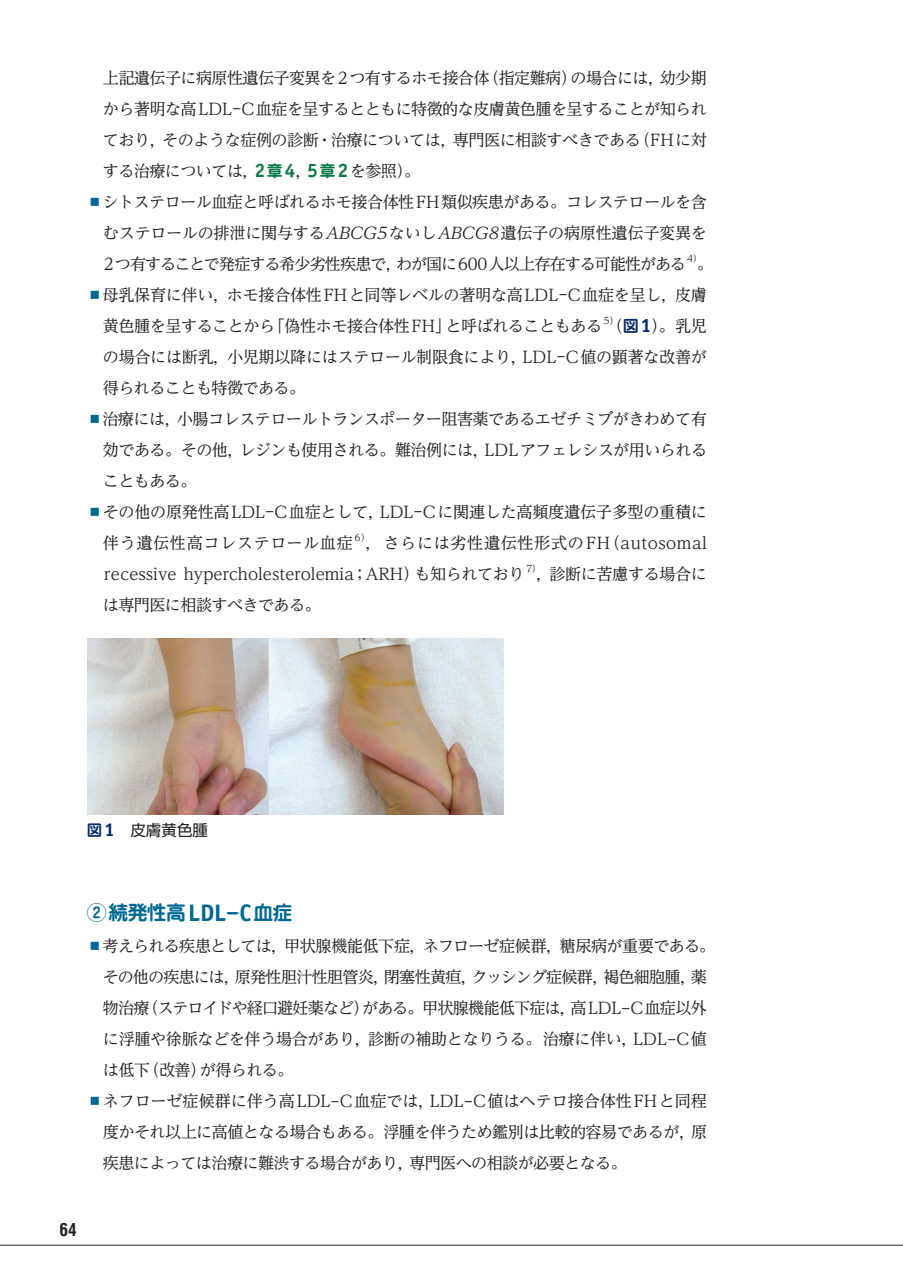
<style>
.page{position:relative;width:903px;height:1275px;background:#fff}
.page>*{position:absolute;margin:0;border:0;box-sizing:border-box;transform-origin:0 0}
.t1{font:700 19.78px "Jun 501 Pro";letter-spacing:-.03em;color:#006991}
.t2{font:700 condensed 17.32px "Swiss 721 BT";color:#231f20}
.t3{font:16.1px/31px "UD Reimin Pro";letter-spacing:-.035em;color:#231f20;text-align:justify}
.t4{font:16.1px/31px "UD Reimin Pro";letter-spacing:-.015em;color:#231f20}
.t5{font:15.58px "UD Shin Go Pro";color:#231f20}
.s1{font-family:"Officina Sans";font-weight:700;font-size:19.43px;color:#087947}
.s2{font-family:"Jun 501 Pro";font-weight:700;color:#087947}
.s3{color:#006991}
.s4{font-family:"Jun 501 Pro";font-weight:700;color:#052d6f}
.s5{font-family:"Officina Sans";font-weight:700;font-size:19.43px;color:#052d6f}
.s6{font-family:"Officina Sans";font-weight:700;font-size:18.72px;color:#052d6f}
.s7{font-family:"Officina Sans";font-size:23.97px}
</style>
<div class="page">
<img style="left:88px;top:639px;width:416px;height:175px">
<hr style="left:0;top:1245px;width:903px;height:1px;background:#231f20">
<p class="t3" style="left:103px;top:62px;width:605px">上記遺伝子に病原性遺伝子変異を2つ有するホモ接合体（指定難病）の場合には，幼少期から著明な高LDL-C血症を呈するとともに特徴的な皮膚黄色腫を呈することが知られており，そのような症例の診断・治療については，専門医に相談すべきである（FHに対する治療については，<span class="s1">2</span><span class="s2">章</span><span class="s1">4</span>，<span class="s1">5</span><span class="s2">章</span><span class="s1">2</span>を参照）。</p>
<p class="t3" style="left:103px;top:186px;width:606px;text-indent:-16px"><span class="s3">■</span>シトステロール血症と呼ばれるホモ接合体性FH類似疾患がある。コレステロールを含むステロールの排泄に関与するABCG5ないしABCG8遺伝子の病原性遺伝子変異を2つ有することで発症する希少劣性疾患で，わが国に600人以上存在する可能性がある <sup>4）</sup></p>
<p class="t3" style="left:697px;top:248px;width:18px">。</p>
<p class="t3" style="left:103px;top:279px;width:605px;text-indent:-16px"><span class="s3">■</span>母乳保育に伴い，ホモ接合体性FHと同等レベルの著明な高LDL-C血症を呈し，皮膚黄色腫を呈することから「偽性ホモ接合体性FH」と呼ばれることもある <sup>5）</sup>（<span class="s4">図</span><span class="s5">1</span>）。乳児の場合には断乳，小児期以降にはステロール制限食により，LDL-C値の顕著な改善が得られることも特徴である。</p>
<p class="t3" style="left:103px;top:403px;width:606px;text-indent:-16px"><span class="s3">■</span>治療には，小腸コレステロールトランスポーター阻害薬であるエゼチミブがきわめて有効である。その他，レジンも使用される。難治例には，LDLアフェレシスが用いられることもある。</p>
<p class="t4" style="left:103px;top:496px;width:606px;text-indent:-16px"><span class="s3">■</span>その他の原発性高LDL-C血症として，LDL-Cに関連した高頻度遺伝子多型の重積に伴う遺伝性高コレステロール血症 <sup>6）</sup></p>
<p class="t3" style="left:103px;top:527px;width:606px;text-indent:262px">，さらには劣性遺伝性形式のFH（autosomal recessive hypercholesterolemia；ARH）も知られており <sup>7）</sup>，診断に苦慮する場合には専門医に相談すべきである。</p>
<p class="t5" style="left:87px;top:817px;width:123px"><span class="s4">図</span><span class="s6">1</span> 皮膚黄色腫</p>
<p class="t1" style="left:87px;top:897px;width:207px">②続発性高<span class="s7">LDL</span>-<span class="s7">C</span>血症</p>
<p class="t3" style="left:103px;top:930px;width:614px;text-align:left;text-indent:-16px"><span class="s3">■</span>考えられる疾患としては，甲状腺機能低下症，ネフローゼ症候群，糖尿病が重要である。その他の疾患には，原発性胆汁性胆管炎，閉塞性黄疸，クッシング症候群，褐色細胞腫，薬物治療（ステロイドや経口避妊薬など）がある。甲状腺機能低下症は，高LDL-C血症以外に浮腫や徐脈などを伴う場合があり，診断の補助となりうる。治療に伴い，LDL-C値は低下（改善）が得られる。</p>
<p class="t3" style="left:103px;top:1085px;width:606px;text-indent:-16px"><span class="s3">■</span>ネフローゼ症候群に伴う高LDL-C血症では，LDL-C値はヘテロ接合体性FHと同程度かそれ以上に高値となる場合もある。浮腫を伴うため鑑別は比較的容易であるが，原疾患によっては治療に難渋する場合があり，専門医への相談が必要となる。</p>
<p class="t2" style="left:60px;top:1219px;width:19px">64</p>
</div>
